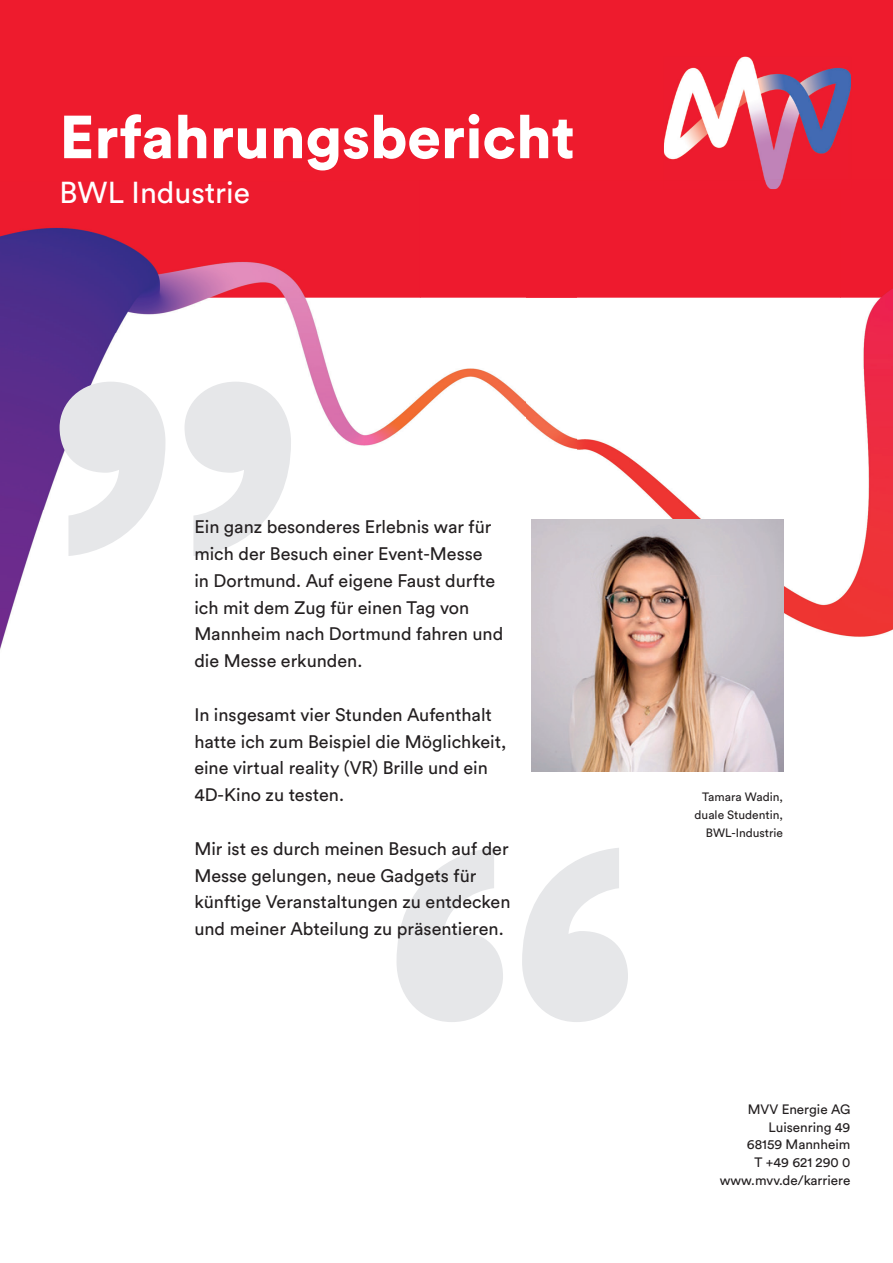
<style>
.page{position:relative;width:893px;height:1263px;background:#fff}
.page>*{position:absolute;margin:0;border:0;box-sizing:border-box;transform-origin:0 0}
.t1{font:900 60px "Circular Pro";color:#fff}
.t2{font:30px "Circular Pro";color:#fff}
.t3{font:18px/26.8px "Circular Pro";color:#231f20}
.t4{font:13.5px/17.9px "Circular Pro";color:#231f20;text-align:right}
.t5{font:12px/17.9px "Circular Pro";color:#231f20;text-align:right}
</style>
<div class="page">
<div style="left:0;top:0;width:893px;height:298px;background:#ee1b2d"></div>
<img style="left:0;top:298px;width:578px;height:352px">
<img style="left:736px;top:298px;width:157px;height:388px">
<img style="left:578px;top:439px;width:158px;height:81px">
<img style="left:0;top:227px;width:893px;height:71px">
<svg style="left:396px;top:848px;width:232px;height:174px"></svg>
<svg style="left:60px;top:382px;width:231px;height:174px"></svg>
<img style="left:664px;top:56px;width:187px;height:133px">
<img style="left:531px;top:520px;width:252px;height:251px">
<h1 class="t1" style="left:60px;top:95px;width:517px">Erfahrungsbericht</h1>
<h2 class="t2" style="left:60px;top:172px;width:192px">BWL Industrie</h2>
<p class="t3" style="left:194px;top:513px;width:310px">Ein ganz besonderes Erlebnis war für mich der Besuch einer Event-Messe<br>in Dortmund. Auf eigene Faust durfte ich mit dem Zug für einen Tag von<br>Mannheim nach Dortmund fahren und die Messe erkunden.</p>
<p class="t3" style="left:194px;top:700px;width:314px">In insgesamt vier Stunden Aufenthalt hatte ich zum Beispiel die Möglichkeit, eine virtual reality (VR) Brille und ein 4D-Kino zu testen.</p>
<p class="t3" style="left:194px;top:834px;width:318px">Mir ist es durch meinen Besuch auf der Messe gelungen, neue Gadgets für künftige Veranstaltungen zu entdecken und meiner Abteilung zu präsentieren.</p>
<p class="t5" style="left:695px;top:787px;width:90px">Tamara Wadin, duale Studentin,<br>BWL-Industrie</p>
<p class="t4" style="left:720px;top:1099px;width:132px">MVV Energie AG<br>Luisenring 49<br>68159 Mannheim<br>T +49 621 290 0 www.mvv.de/karriere</p>
</div>
